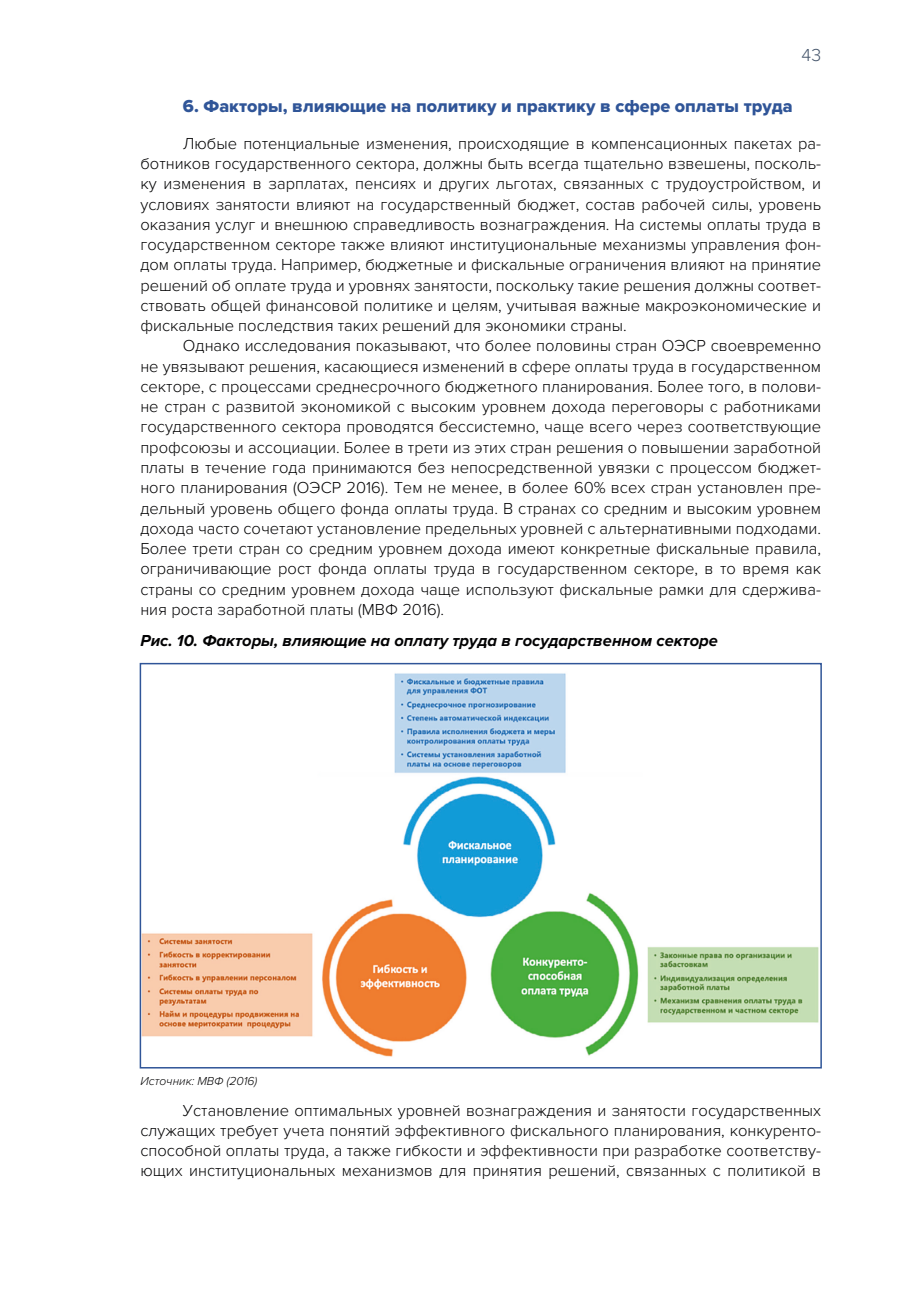
<style>
.page{position:relative;width:919px;height:1289px;background:#fff}
.page>*{position:absolute;margin:0;border:0;box-sizing:border-box;transform-origin:0 0}
.заголовки{font:18px "Proxima Nova Extrabld";color:#305598}
.t1{font:300 18px "Proxima Nova";color:#45556b}
.осн_текст{font:300 16.5px/20.2px "Proxima Nova";color:#020203;text-align:justify}
.заголовки_фигур_и_та{font:italic 700 16.5px "Proxima Nova";color:#020203}
.подписи_под_талицы{font:italic 300 12px "Proxima Nova";color:#020203}
</style>
<div class="page">
<img style="left:143px;top:673px;width:675px;height:384px">
<div style="left:140px;top:663px;width:681px;height:405px;border:2px solid #305598"></div>
<p class="t1" style="left:801px;top:44px;width:21px">43</p>
<p class="заголовки" style="left:183px;top:96px;width:611px">6. Факторы, влияющие на политику и практику в сфере оплаты труда</p>
<p class="осн_текст" style="left:140px;top:133px;width:682px;text-indent:43px">Любые потенциальные изменения, происходящие в компенсационных пакетах ра&shy;ботников государственного сектора, должны быть всегда тщательно взвешены, посколь&shy;ку изменения в зарплатах, пенсиях и других льготах, связанных с трудоустройством, и условиях занятости влияют на государственный бюджет, состав рабочей силы, уровень оказания услуг и внешнюю справедливость вознаграждения. На системы оплаты труда в государственном секторе также влияют институциональные механизмы управления фон&shy;дом оплаты труда. Например, бюджетные и фискальные ограничения влияют на принятие решений об оплате труда и уровнях занятости, поскольку такие решения должны соответ&shy;ствовать общей финансовой политике и целям, учитывая важные макроэкономические и фискальные последствия таких решений для экономики страны.</p>
<p class="осн_текст" style="left:140px;top:336px;width:682px;text-indent:43px">Однако исследования показывают, что более половины стран ОЭСР своевременно не увязывают решения, касающиеся изменений в сфере оплаты труда в государственном секторе, с процессами среднесрочного бюджетного планирования. Более того, в полови&shy;не стран с развитой экономикой с высоким уровнем дохода переговоры с работниками государственного сектора проводятся бессистемно, чаще всего через соответствующие профсоюзы и ассоциации. Более в трети из этих стран решения о повышении заработной платы в течение года принимаются без непосредственной увязки с процессом бюджет&shy;ного планирования (ОЭСР 2016). Тем не менее, в более 60% всех стран установлен пре&shy;дельный уровень общего фонда оплаты труда. В странах со средним и высоким уровнем дохода часто сочетают установление предельных уровней с альтернативными подходами.<br>Более трети стран со средним уровнем дохода имеют конкретные фискальные правила, ограничивающие рост фонда оплаты труда в государственном секторе, в то время как страны со средним уровнем дохода чаще используют фискальные рамки для сдержива&shy;ния роста заработной платы (МВФ 2016).</p>
<p class="заголовки_фигур_и_та" style="left:140px;top:630px;width:579px">Рис. 10. Факторы, влияющие на оплату труда в государственном секторе</p>
<p class="подписи_под_талицы" style="left:140px;top:1074px;width:118px">Источник: МВФ (2016)</p>
<p class="осн_текст" style="left:140px;top:1100px;width:682px;text-indent:43px">Установление оптимальных уровней вознаграждения и занятости государственных служащих требует учета понятий эффективного фискального планирования, конкуренто&shy;способной оплаты труда, а также гибкости и эффективности при разработке соответству&shy;ющих институциональных механизмов для принятия решений, связанных с политикой в</p>
</div>
